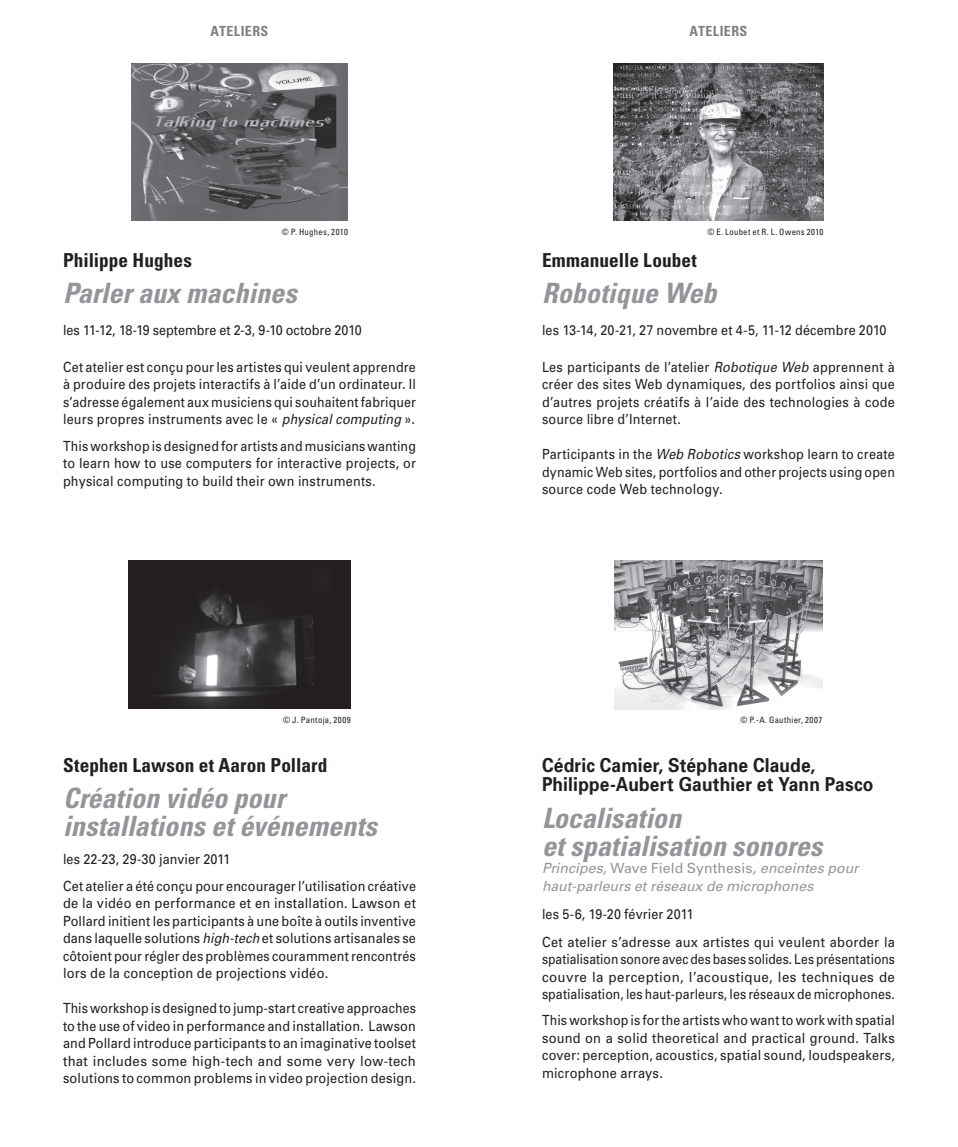
<style>
.page{position:relative;width:958px;height:1147px;background:#fff}
.page>*{position:absolute;margin:0;border:0;box-sizing:border-box;transform-origin:0 0}
.TITRE_EVENEMENTS{font:italic 700 condensed 28px/28px "Univers";color:#939598}
.NOM_ARTISTE{font:700 19.25px/19.2px "Univers";letter-spacing:.01em;color:#231f20;scale:.9 1}
.NOM_ARTISTE-2{font:700 condensed 19.25px "Univers";letter-spacing:.005em;color:#231f20}
.Texte_normal{font:14px/17.5px "Univers";letter-spacing:.015em;color:#231f20;text-align:justify;scale:.9 1}
.Texte_normal-2{font:14px/17.5px "Univers";letter-spacing:.015em;color:#231f20;text-align:justify;scale:.89 1}
.Texte_normal-3{font:14px/17.5px "Univers";letter-spacing:.015em;color:#231f20;text-align:justify;scale:.92 1}
.Texte_normal-4{font:italic 14px/17.5px "Univers";letter-spacing:.005em;color:#939598}
.Texte_normal-5{font:14px "Univers";letter-spacing:-.005em;color:#231f20;scale:.9 1}
.TITRE_PAGE{font:700 condensed 14px "Univers";letter-spacing:.03em;color:#808080}
.credits{font:condensed 8.75px "Univers";letter-spacing:.03em;color:#231f20}
.s1{font-style:italic}
.s2{font-style:normal}
</style>
<div class="page">
<img style="left:613px;top:63px;width:210px;height:157px">
<img style="left:128px;top:560px;width:222px;height:148px">
<img style="left:614px;top:560px;width:208px;height:149px">
<img style="left:131px;top:63px;width:217px;height:157px">
<p class="TITRE_PAGE" style="left:211px;top:23px;width:59px">ATELIERS</p>
<p class="TITRE_PAGE" style="left:689px;top:23px;width:59px">ATELIERS</p>
<p class="credits" style="left:282px;top:227px;width:68px">© P. Hughes, 2010</p>
<p class="NOM_ARTISTE-2" style="left:63px;top:248px;width:130px">Philippe Hughes</p>
<p class="TITRE_EVENEMENTS" style="left:63px;top:279px;width:235px">Parler aux machines</p>
<p class="Texte_normal-5" style="left:63px;top:322px;width:333px">les 11-12, 18-19 septembre et 2-3, 9-10 octobre 2010</p>
<p class="Texte_normal" style="left:63px;top:358px;width:394px">Cet atelier est conçu pour les artistes qui veulent apprendre à produire des projets interactifs à l’aide d’un ordinateur. Il s’adresse également aux musiciens qui souhaitent fabriquer leurs propres instruments avec le « <span class="s1">physical computing</span> ».</p>
<p class="Texte_normal-2" style="left:63px;top:437px;width:398px">This workshop is designed for artists and musicians wanting to learn how to use computers for interactive projects, or physical computing to build their own instruments.</p>
<p class="credits" style="left:283px;top:714px;width:69px">© J. Pantoja, 2009</p>
<p class="NOM_ARTISTE-2" style="left:63px;top:753px;width:266px">Stephen Lawson et Aaron Pollard</p>
<p class="TITRE_EVENEMENTS" style="left:63px;top:784px;width:315px">Création vidéo pour installations et événements</p>
<p class="Texte_normal" style="left:63px;top:850px;width:187px">les 22-23, 29-30 janvier 2011</p>
<p class="Texte_normal" style="left:63px;top:877px;width:394px">Cet atelier a été conçu pour encourager l’utilisation créative de la vidéo en performance et en installation. Lawson et Pollard initient les participants à une boîte à outils inventive dans laquelle solutions <span class="s1">high-tech</span> et solutions artisanales se côtoient pour régler des problèmes couramment rencontrés lors de la conception de projections vidéo.</p>
<p class="Texte_normal-2" style="left:63px;top:999px;width:398px">This workshop is designed to jump-start creative approaches to the use of video in performance and installation. Lawson and Pollard introduce participants to an imaginative toolset that includes some high-tech and some very low-tech solutions to common problems in video projection design.</p>
<p class="credits" style="left:707px;top:227px;width:117px">© E. Loubet et R. L. Owens 2010</p>
<p class="NOM_ARTISTE-2" style="left:542px;top:248px;width:156px">Emmanuelle Loubet</p>
<p class="TITRE_EVENEMENTS" style="left:542px;top:279px;width:176px">Robotique Web</p>
<p class="Texte_normal" style="left:542px;top:321px;width:384px">les 13-14, 20-21, 27 novembre et 4-5, 11-12 décembre 2010</p>
<p class="Texte_normal" style="left:542px;top:358px;width:393px">Les participants de l’atelier <span class="s1">Robotique Web</span> apprennent à créer des sites Web dynamiques, des portfolios ainsi que d’autres projets créatifs à l’aide des technologies à code source libre d’Internet.</p>
<p class="Texte_normal" style="left:542px;top:446px;width:393px">Participants in the <span class="s1">Web Robotics</span> workshop learn to create dynamic Web sites, portfolios and other projects using open source code Web technology.</p>
<p class="credits" style="left:740px;top:714px;width:83px">© P.-A. Gauthier, 2007</p>
<p class="NOM_ARTISTE" style="left:542px;top:755px;width:370px">Cédric Camier, Stéphane Claude,<br>Philippe-Aubert Gauthier et Yann Pasco</p>
<p class="TITRE_EVENEMENTS" style="left:542px;top:803px;width:282px">Localisation<br>et spatialisation sonores</p>
<p class="Texte_normal-4" style="left:542px;top:859px;width:318px">Principes, <span class="s2">Wave Field Synthesis</span>, enceintes pour haut-parleurs et réseaux de microphones</p>
<p class="Texte_normal" style="left:542px;top:905px;width:170px">les 5-6, 19-20 février 2011</p>
<p class="Texte_normal-3" style="left:542px;top:933px;width:385px">Cet atelier s’adresse aux artistes qui veulent aborder la spatialisation sonore avec des bases solides. Les présentations couvre la perception, l’acoustique, les techniques de spatialisation, les haut-parleurs, les réseaux de microphones.</p>
<p class="Texte_normal-2" style="left:542px;top:1011px;width:398px">This workshop is for the artists who want to work with spatial sound on a solid theoretical and practical ground. Talks cover: perception, acoustics, spatial sound, loudspeakers, microphone arrays.</p>
</div>
